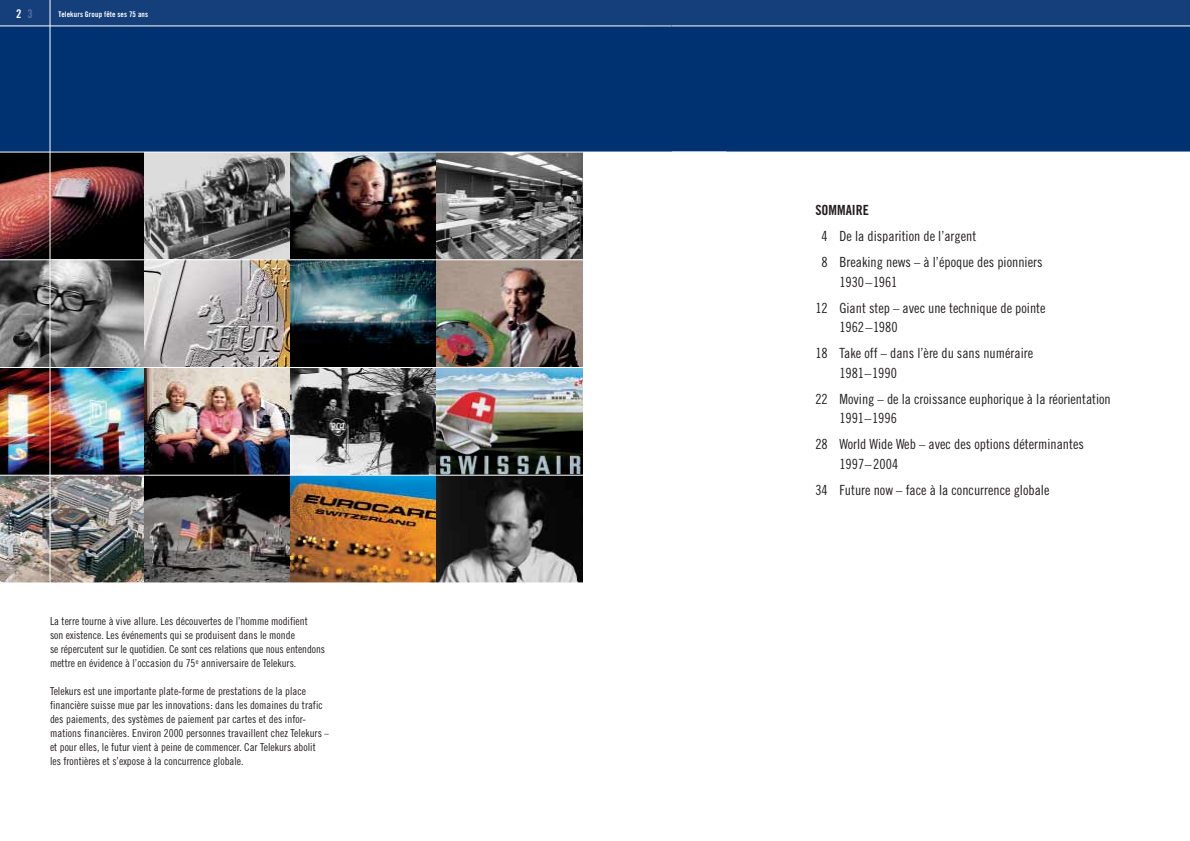
<style>
.page{position:relative;width:1190px;height:841px;background:#fff}
.page>*{position:absolute;margin:0;border:0;box-sizing:border-box;transform-origin:0 0}
.t1{font:14px/26px "Trade Gothic Cond Eighteen";color:#231f20}
.t2{font:14px "Trade Gothic Bold Cond Twenty";color:#231f20}
.t3{font:12px "Trade Gothic Bold Cond Twenty";color:#fff}
.t4{font:11px/14px "Trade Gothic Cond Eighteen";color:#231f20}
.t5{font:7.8px "Trade Gothic Bold Cond Twenty";letter-spacing:.015em;color:#fff}
.s1{color:#596a9d}
</style>
<div class="page">
<div style="left:603px;top:26px;width:587px;height:126px;background:#003271"></div>
<div style="left:603px;top:0;width:587px;height:26px;background:#153f7a"></div>
<hr style="left:594px;top:26px;width:596px;height:1px;background:#fff">
<img style="left:0;top:153px;width:145px;height:106px">
<svg style="left:0;top:260px;width:145px;height:107px;background:#6f6f6f"></svg>
<img style="left:0;top:368px;width:145px;height:107px">
<img style="left:0;top:476px;width:145px;height:107px">
<svg style="left:145px;top:153px;width:146px;height:106px;background:#808080"></svg>
<img style="left:145px;top:260px;width:146px;height:107px">
<img style="left:145px;top:368px;width:146px;height:107px">
<svg style="left:145px;top:476px;width:146px;height:107px;background:#504c49"></svg>
<img style="left:291px;top:153px;width:146px;height:106px">
<img style="left:291px;top:260px;width:146px;height:107px">
<svg style="left:291px;top:368px;width:146px;height:107px;background:#606060"></svg>
<img style="left:291px;top:476px;width:146px;height:107px">
<svg style="left:437px;top:153px;width:146px;height:106px;background:#707070"></svg>
<img style="left:437px;top:260px;width:146px;height:107px">
<img style="left:437px;top:368px;width:146px;height:107px">
<svg style="left:437px;top:476px;width:146px;height:107px;background:#474747"></svg>
<div style="left:0;top:26px;width:672px;height:126px;background:#003271"></div>
<div style="left:0;top:0;width:645px;height:26px;background:#153f7a"></div>
<hr style="left:0;top:26px;width:672px;height:1px;background:#fff">
<hr style="left:50px;top:0;width:1px;height:583px;background:#fff">
<p class="t3" style="left:16px;top:9px;width:18px">2 <span class="s1">3</span></p>
<p class="t5" style="left:59px;top:12px;width:91px">Telekurs Group fête ses 75 ans</p>
<p class="t4" style="left:50px;top:615px;width:277px">La terre tourne à vive allure. Les découvertes de l’homme modifient<br>son existence. Les événements qui se produisent dans le monde<br>se répercutent sur le quotidien. Ce sont ces relations que nous entendons mettre en évidence à l’occasion du 75<sup>e</sup> anniversaire de Telekurs.</p>
<p class="t4" style="left:50px;top:685px;width:280px">Telekurs est une importante plate-forme de prestations de la place financière suisse mue par les innovations: dans les domaines du trafic des paiements, des systèmes de paiement par cartes et des infor&shy;mations financières. Environ 2000 personnes travaillent chez Telekurs – et pour elles, le futur vient à peine de commencer. Car Telekurs abolit les frontières et s’expose à la concurrence globale.</p>
<p class="t2" style="left:815px;top:205px;width:55px">SOMMAIRE</p>
<p class="t1" style="left:822px;top:224px;width:222px">4 De la disparition de l’argent<br>8 Breaking news – à l’époque des pionniers</p>
<p class="t1" style="left:815px;top:270px;width:232px;text-indent:24px">1930–1961<br>12 Giant step – avec une technique de pointe</p>
<p class="t1" style="left:815px;top:315px;width:219px;text-indent:24px">1962–1980<br>18 Take off – dans l’ère du sans numéraire</p>
<p class="t1" style="left:815px;top:361px;width:297px;text-indent:24px">1981–1990<br>22 Moving – de la croissance euphorique à la réorientation</p>
<p class="t1" style="left:815px;top:406px;width:270px;text-indent:24px">1991–1996<br>28 World Wide Web – avec des options déterminantes</p>
<p class="t1" style="left:815px;top:452px;width:236px;text-indent:24px">1997–2004<br>34 Future now – face à la concurrence globale</p>
</div>
